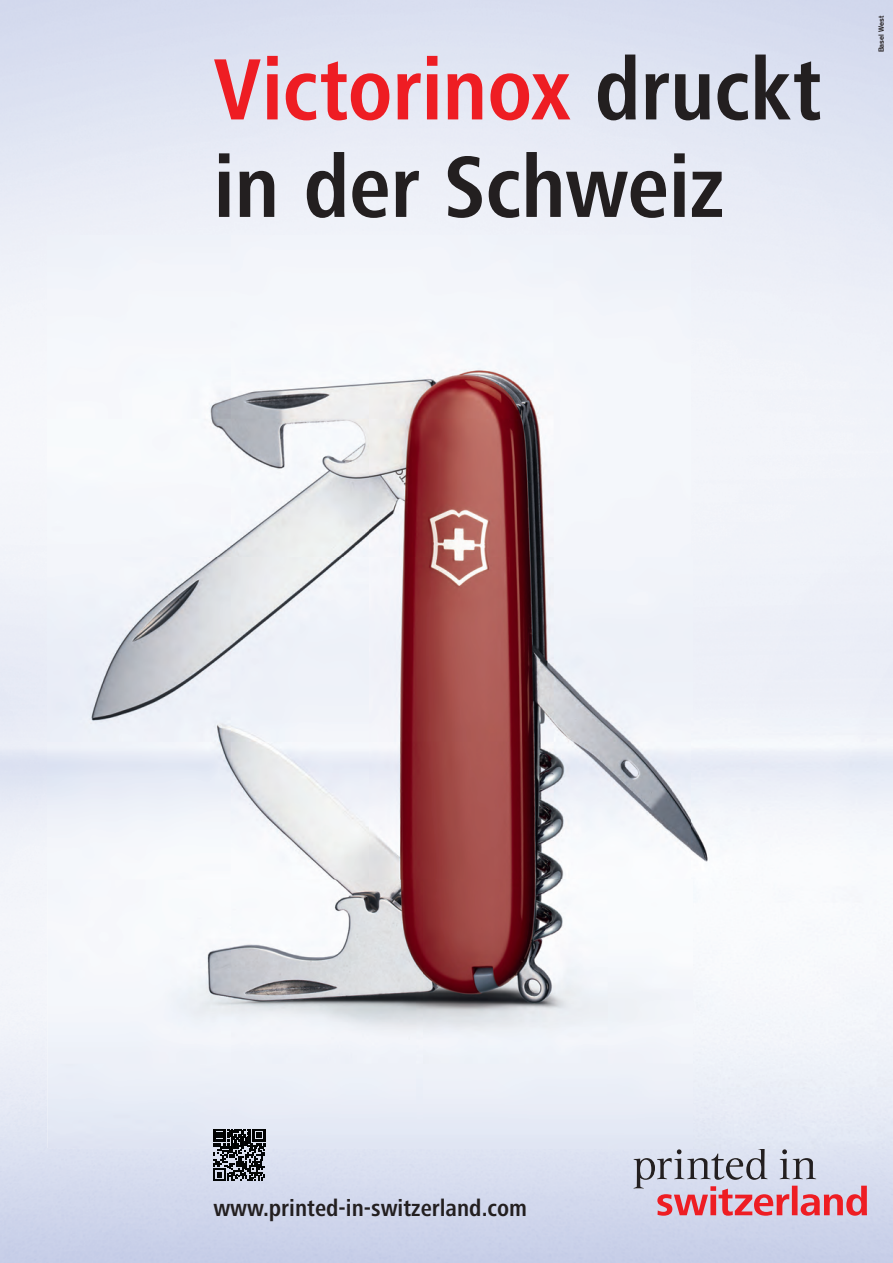
<style>
.page{position:relative;width:893px;height:1263px;background:#fff}
.page>*{position:absolute;margin:0;border:0;box-sizing:border-box;transform-origin:0 0}
.t1{font:700 condensed 90px/97.5px "Frutiger Next Pro";letter-spacing:-.005em;color:#231f20}
.t2{font:700 condensed 24.15px "Frutiger Next Pro";color:#231f20}
.t3{font:700 7.35px "Akzidenz Grotesk";color:#231f20}
.s1{color:#ee1d23}
</style>
<div class="page">
<svg style="left:633px;top:1148px;width:234px;height:68px;background:#ccaebc"></svg>
<img style="left:48px;top:235px;width:845px;height:913px">
<svg style="left:213px;top:1129px;width:52px;height:52px;background:#4c4f54"></svg>
<h1 class="t1" style="left:213px;top:50px;width:610px"><span class="s1">Victorinox</span> druckt in der Schweiz</h1>
<p class="t3" style="left:879px;top:52px;width:38px;rotate:-90deg">Basel West</p>
<p class="t2" style="left:213px;top:1199px;width:315px">www.printed-in-switzerland.com</p>
</div>
